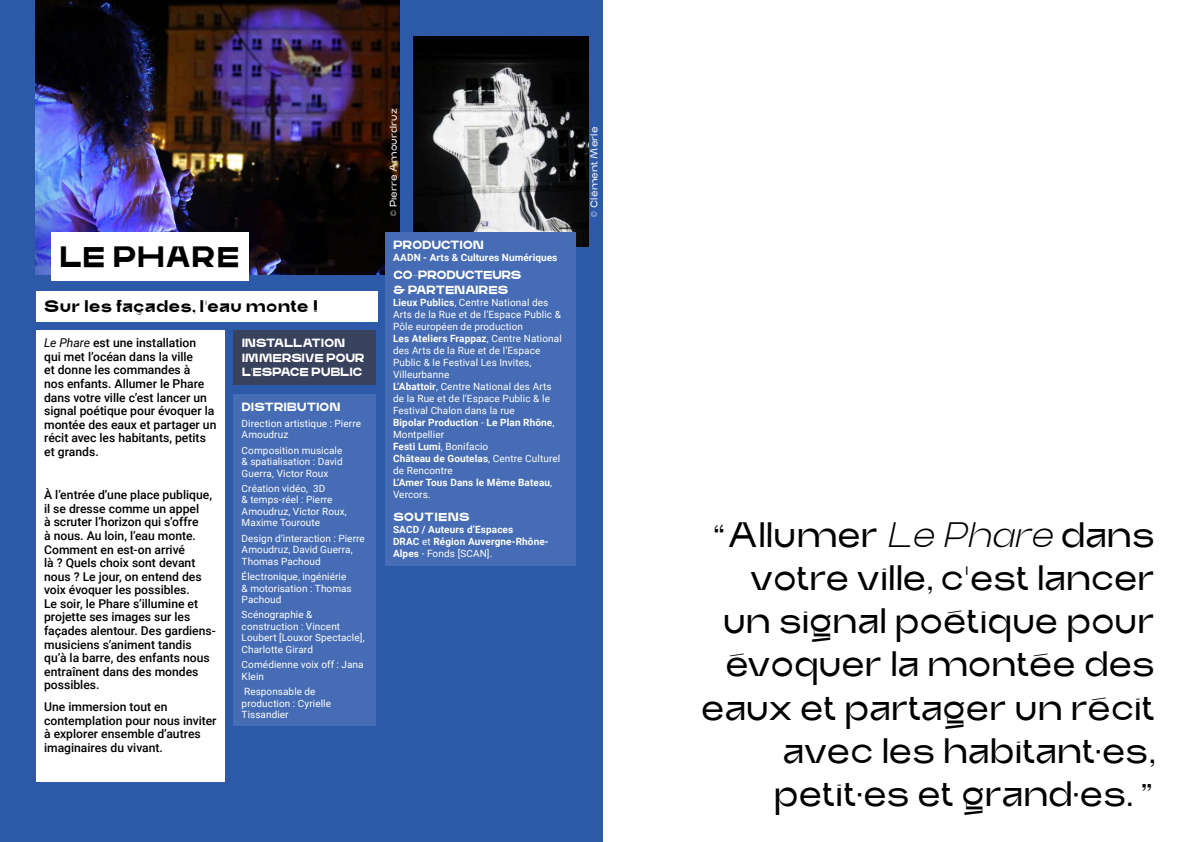
<style>
.page{position:relative;width:1191px;height:842px;background:#fff}
.page>*{position:absolute;margin:0;border:0;box-sizing:border-box;transform-origin:0 0}
.t1{font:36px/43.2px "Trash";letter-spacing:-.01em;color:#000;text-align:right}
.t2{font:700 30px "Trash";color:#000}
.t3{font:700 17.1px "Trash";letter-spacing:.01em;color:#000}
.t4{font:500 12.1px/13.6px "Roboto";color:#000}
.t5{font:700 12.1px/14.6px "Trash";letter-spacing:-.025em;color:#fff}
.t6{font:700 12.1px "Trash";letter-spacing:.01em;color:#fff}
.t7{font:10px/12px "Roboto";letter-spacing:.01em;color:#fff}
.t8{font:700 10px/12px "Roboto";letter-spacing:.01em;color:#fff}
.t9{font:10px "Trash";letter-spacing:.02em;color:#fff}
.s1{font-weight:400;font-style:italic}
.s2{font-weight:700}
.s3{font-weight:400}
.s4{font-weight:300;font-style:italic}
</style>
<div class="page">
<div style="left:0;top:0;width:602px;height:842px;background:#2d59a9"></div>
<img style="left:36px;top:0;width:363px;height:274px">
<img style="left:414px;top:36px;width:174px;height:211px">
<div style="left:51px;top:232px;width:197px;height:49px;background:#fff"></div>
<div style="left:36px;top:291px;width:342px;height:30px;background:#fff"></div>
<div style="left:36px;top:330px;width:189px;height:451px;background:#fff"></div>
<div style="left:234px;top:330px;width:142px;height:54px;background:#39425d"></div>
<div style="left:385px;top:232px;width:190px;height:333px;background:#456cb4"></div>
<div style="left:233px;top:394px;width:143px;height:332px;background:#456cb4"></div>
<h2 class="t2" style="left:59px;top:239px;width:182px">LE PHARE</h2>
<h3 class="t3" style="left:44px;top:296px;width:276px">Sur les façades, l’eau monte !</h3>
<p class="t4" style="left:44px;top:336px;width:174px"><span class="s1">Le Phare</span> est une installation<br>qui met l’océan dans la ville<br>et donne les commandes à<br>nos enfants. Allumer le Phare dans votre ville c’est lancer un signal poétique pour évoquer la montée des eaux et partager un récit avec les habitants, petits et grands.</p>
<p class="t4" style="left:44px;top:488px;width:173px">À l’entrée d’une place publique, il se dresse comme un appel<br>à scruter l’horizon qui s’offre<br>à nous. Au loin, l’eau monte.<br>Comment en est-on arrivé<br>là ? Quels choix sont devant nous ? Le jour, on entend des voix évoquer les possibles.<br>Le soir, le Phare s’illumine et projette ses images sur les façades alentour. Des gardiens&shy;musiciens s’animent tandis qu’à la barre, des enfants nous entraînent dans des mondes possibles.</p>
<p class="t4" style="left:44px;top:699px;width:174px">Une immersion tout en contemplation pour nous inviter à explorer ensemble d’autres imaginaires du vivant.</p>
<p class="t5" style="left:242px;top:335px;width:125px">INSTALLATION<br>IMMERSIVE POUR<br>L’ESPACE PUBLIC</p>
<p class="t5" style="left:242px;top:400px;width:100px">DISTRIBUTION</p>
<p class="t7" style="left:242px;top:417px;width:121px;line-height:11.4px">Direction artistique : Pierre<br>Amoudruz</p>
<p class="t7" style="left:242px;top:444px;width:103px;line-height:11.4px;text-align:justify">Composition musicale &amp; spatialisation : David Guerra, Victor Roux</p>
<p class="t7" style="left:242px;top:482px;width:107px;line-height:11.4px">Création vidéo, 3D<br>&amp; temps-réel : Pierre<br>Amoudruz, Victor Roux,<br>Maxime Touroute</p>
<p class="t7" style="left:242px;top:532px;width:125px;line-height:11.4px">Design d’interaction : Pierre<br>Amoudruz, David Guerra,<br>Thomas Pachoud</p>
<p class="t7" style="left:242px;top:570px;width:112px;line-height:11.4px">Électronique, ingéniérie &amp; motorisation : Thomas<br>Pachoud</p>
<p class="t7" style="left:242px;top:609px;width:124px;line-height:11.4px">Scénographie &amp; construction : Vincent<br>Loubert [Louxor Spectacle],<br>Charlotte Girard</p>
<p class="t7" style="left:242px;top:658px;width:123px;line-height:11.4px">Comédienne voix off : Jana<br>Klein</p>
<p class="t7" style="left:242px;top:685px;width:91px;line-height:11.4px">Responsable de production : Cyrielle<br>Tissandier</p>
<p class="t9" style="left:387px;top:217px;width:110px;rotate:-90deg">© Pierre Amourdruz</p>
<p class="t5" style="left:393px;top:238px;width:93px">PRODUCTION</p>
<p class="t8" style="left:393px;top:251px;width:166px">AADN - Arts &amp; Cultures Numériques</p>
<p class="t5" style="left:393px;top:268px;width:130px">CO-PRODUCTEURS &amp; PARTENAIRES</p>
<p class="t7" style="left:393px;top:296px;width:170px"><span class="s2">Lieux Publics</span>, Centre National des<br>Arts de la Rue et de l’Espace Public &amp;<br>Pôle européen de production<br><span class="s2">Les Ateliers Frappaz</span>, Centre National des Arts de la Rue et de l’Espace<br>Public &amp; le Festival Les Invites,<br>Villeurbanne<br><span class="s2">L’Abattoir</span>, Centre National des Arts de la Rue et de l’Espace Public &amp; le<br>Festival Chalon dans la rue<br><span class="s2">Bipolar Production</span> - <span class="s2">Le Plan Rhône</span>,<br>Montpellier<br><span class="s2">Festi Lumi</span>, Bonifacio<br><span class="s2">Château de Goutelas</span>, Centre Culturel de Rencontre<br><span class="s2">L’Amer Tous Dans le Même Bateau</span>,<br>Vercors.</p>
<p class="t6" style="left:393px;top:510px;width:78px">SOUTIENS</p>
<p class="t8" style="left:393px;top:523px;width:157px">SACD / Auteurs d’Espaces<br>DRAC <span class="s3">et</span> Région Auvergne-Rhône-<br>Alpes <span class="s3">- Fonds [SCAN].</span></p>
<p class="t9" style="left:588px;top:218px;width:93px;rotate:-90deg">© Clément Merle</p>
<h1 class="t1" style="left:701px;top:512px;width:455px">“Allumer <span class="s4">Le Phare</span> dans votre ville, c’est lancer un signal poétique pour évoquer la montée des eaux et partager un récit avec les habitant·es, petit·es et grand·es. ”</h1>
</div>
